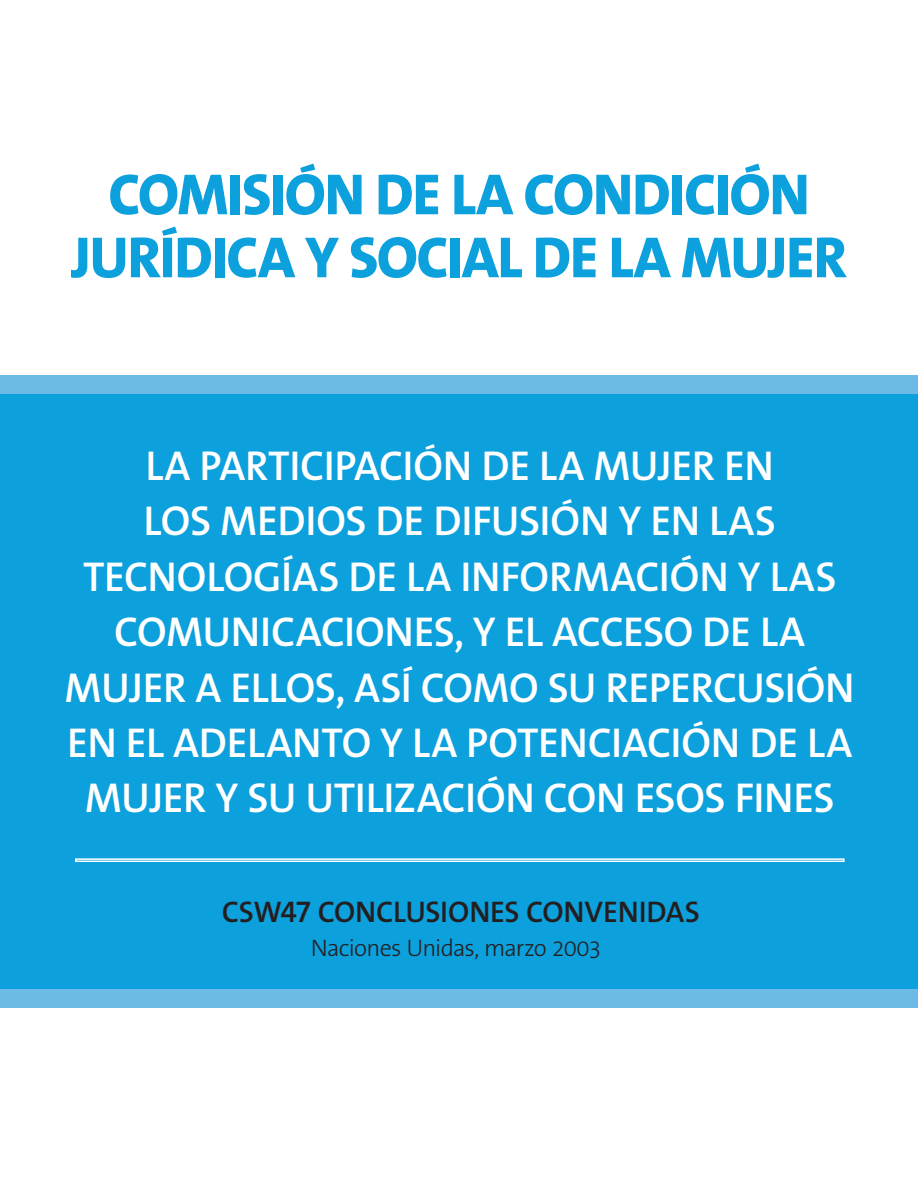
<style>
.page{position:relative;width:918px;height:1188px;background:#fff}
.page>*{position:absolute;margin:0;border:0;box-sizing:border-box;transform-origin:0 0}
.t1{font:800 58.5px/63px "The Sans B W8";letter-spacing:-.025em;color:#0ca0dc;text-align:center}
.t2{font:600 42px/55.5px "The Sans B W6";letter-spacing:-.01em;color:#fff;text-align:center}
.t3{font:600 30px "The Sans B W6";letter-spacing:-.005em;color:#231f20}
.t4{font:300 24px "The Sans B W3";letter-spacing:-.03em;color:#231f20}
</style>
<div class="page">
<div style="left:0;top:384px;width:918px;height:607px;background:#0ca0dc"></div>
<div style="left:75px;top:858px;width:770px;height:4px;border:2px solid #fff"></div>
<div style="left:0;top:989px;width:918px;height:19px;background:#6ebae7"></div>
<div style="left:0;top:375px;width:918px;height:19px;background:#6ebae7"></div>
<h1 class="t1" style="left:71px;top:163px;width:778px">COMISIÓN DE LA CONDICIÓN<br>JURÍDICA Y SOCIAL DE LA MUJER</h1>
<p class="t2" style="left:65px;top:438px;width:792px">LA PARTICIPACIÓN DE LA MUJER EN<br>LOS MEDIOS DE DIFUSIÓN Y EN LAS TECNOLOGÍAS DE LA INFORMACIÓN Y LAS COMUNICACIONES, Y EL ACCESO DE LA MUJER A ELLOS, ASÍ COMO SU REPERCUSIÓN EN EL ADELANTO Y LA POTENCIACIÓN DE LA MUJER Y SU UTILIZACIÓN CON ESOS FINES</p>
<p class="t3" style="left:222px;top:893px;width:479px">CSW47 CONCLUSIONES CONVENIDAS</p>
<p class="t4" style="left:311px;top:932px;width:292px">Naciones Unidas, marzo 2003</p>
</div>
